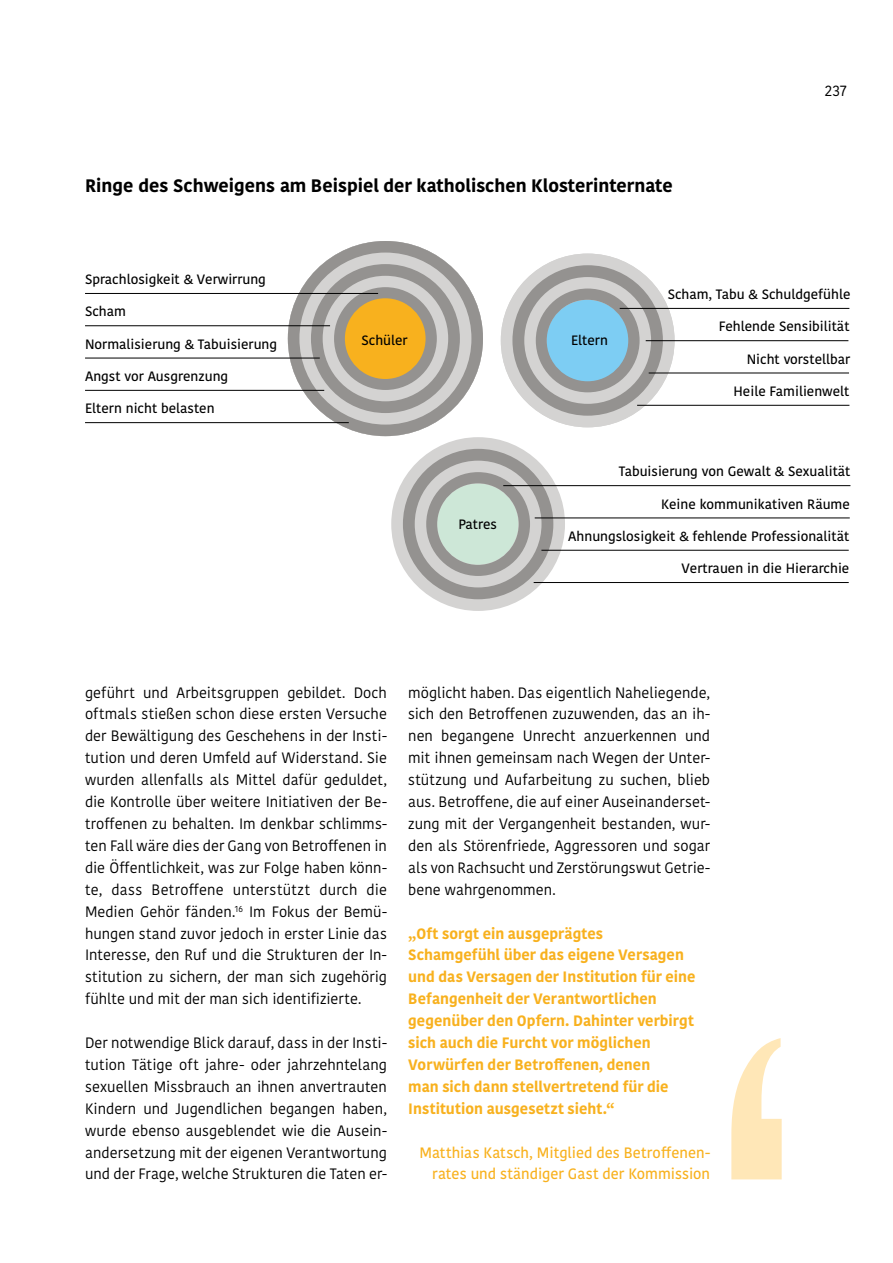
<style>
.page{position:relative;width:893px;height:1263px;background:#fff}
.page>*{position:absolute;margin:0;border:0;box-sizing:border-box;transform-origin:0 0}
.t1{font:700 18px "Kohinoor";color:#000}
.t2{font:15px/21.9px "Kohinoor";color:#000;text-align:justify}
.t3{font:700 15px/21.9px "Kohinoor";letter-spacing:.005em;color:#f8b11e}
.t4{font:600 15px/21.9px "Kohinoor";letter-spacing:.005em;color:#f8b11e;text-align:right}
.t5{font:500 13.5px "Kohinoor Bangla";color:#000}
.s1{font-family:"Kohinoor Bangla"}
</style>
<div class="page">
<div style="left:391px;top:437px;width:174px;height:174px;background:#d4d3d2;border-radius:50%"></div>
<svg style="left:288px;top:241px;width:195px;height:195px"></svg>
<svg style="left:501px;top:254px;width:174px;height:173px"></svg>
<svg style="left:403px;top:449px;width:150px;height:150px"></svg>
<hr style="left:637px;top:405px;width:212px;height:1px;background:#000">
<hr style="left:649px;top:373px;width:200px;height:1px;background:#000">
<hr style="left:646px;top:340px;width:202px;height:1px;background:#000">
<hr style="left:534px;top:582px;width:315px;height:1px;background:#000">
<hr style="left:541px;top:550px;width:308px;height:1px;background:#000">
<hr style="left:503px;top:485px;width:347px;height:1px;background:#000">
<hr style="left:535px;top:518px;width:315px;height:1px;background:#000">
<hr style="left:85px;top:422px;width:264px;height:1px;background:#000">
<hr style="left:85px;top:390px;width:239px;height:1px;background:#000">
<hr style="left:85px;top:293px;width:293px;height:1px;background:#000">
<hr style="left:85px;top:325px;width:245px;height:1px;background:#000">
<hr style="left:85px;top:358px;width:235px;height:1px;background:#000">
<hr style="left:620px;top:308px;width:229px;height:1px;background:#000">
<svg style="left:731px;top:1038px;width:51px;height:141px"></svg>
<p class="t1" style="left:85px;top:174px;width:589px"><span class="s1">Ringe des Schweigens</span> am Beispiel der katholischen Klosterinternate</p>
<p class="t2" style="left:825px;top:80px;width:23px">237</p>
<p class="t5" style="left:85px;top:269px;width:182px">Sprachlosigkeit &amp; Verwirrung</p>
<p class="t5" style="left:85px;top:301px;width:42px">Scham</p>
<p class="t5" style="left:85px;top:333px;width:194px">Normalisierung &amp; Tabuisierung</p>
<p class="t5" style="left:85px;top:365px;width:145px">Angst vor Ausgrenzung</p>
<p class="t5" style="left:85px;top:398px;width:131px">Eltern nicht belasten</p>
<p class="t5" style="left:668px;top:283px;width:184px">Scham, Tabu &amp; Schuldgefühle</p>
<p class="t5" style="left:361px;top:329px;width:48px">Schüler</p>
<p class="t5" style="left:571px;top:329px;width:38px">Eltern</p>
<p class="t5" style="left:719px;top:316px;width:132px">Fehlende Sensibilität</p>
<p class="t5" style="left:747px;top:348px;width:105px">Nicht vorstellbar</p>
<p class="t5" style="left:733px;top:380px;width:117px">Heile Familienwelt</p>
<p class="t5" style="left:619px;top:461px;width:233px">Tabuisierung von Gewalt &amp; Sexualität</p>
<p class="t5" style="left:661px;top:493px;width:190px">Keine kommunikativen Räume</p>
<p class="t5" style="left:458px;top:514px;width:40px">Patres</p>
<p class="t5" style="left:568px;top:525px;width:283px">Ahnungslosigkeit &amp; fehlende Professionalität</p>
<p class="t5" style="left:682px;top:558px;width:169px">Vertrauen in die Hierarchie</p>
<p class="t2" style="left:85px;top:682px;width:303px">geführt und Arbeitsgruppen gebildet. Doch oftmals stießen schon diese ersten Versuche der Bewältigung des Geschehens in der Insti&shy;tution und deren Umfeld auf Widerstand. Sie wurden allenfalls als Mittel dafür geduldet, die Kontrolle über weitere Initiativen der Be&shy;troffenen zu behalten. Im denkbar schlimms&shy;ten Fall wäre dies der Gang von Betroffenen in die Öffentlichkeit, was zur Folge haben könn&shy;te, dass Betroffene unterstützt durch die Medien Gehör fänden.<sup>16</sup> Im Fokus der Bemü&shy;hungen stand zuvor jedoch in erster Linie das Interesse, den Ruf und die Strukturen der In&shy;stitution zu sichern, der man sich zugehörig fühlte und mit der man sich identifizierte.</p>
<p class="t2" style="left:85px;top:1032px;width:303px">Der notwendige Blick darauf, dass in der Insti&shy;tution Tätige oft jahre- oder jahrzehntelang sexuellen Missbrauch an ihnen anvertrauten Kindern und Jugendlichen begangen haben, wurde ebenso ausgeblendet wie die Ausein&shy;andersetzung mit der eigenen Verantwortung und der Frage, welche Strukturen die Taten er-</p>
<p class="t2" style="left:408px;top:682px;width:303px">möglicht haben. Das eigentlich Naheliegende, sich den Betroffenen zuzuwenden, das an ih&shy;nen begangene Unrecht anzuerkennen und mit ihnen gemeinsam nach Wegen der Unter&shy;stützung und Aufarbeitung zu suchen, blieb aus. Betroffene, die auf einer Auseinanderset&shy;zung mit der Vergangenheit bestanden, wur&shy;den als Störenfriede, Aggressoren und sogar als von Rachsucht und Zerstörungswut Getrie&shy;bene wahrgenommen.</p>
<p class="t3" style="left:408px;top:922px;width:289px">„Oft sorgt ein ausgeprägtes Schamgefühl über das eigene Versagen und das Versagen der Institution für eine Befangenheit der Verantwortlichen gegenüber den Opfern. Dahinter verbirgt sich auch die Furcht vor möglichen Vorwürfen der Betroffenen, denen<br>man sich dann stellvertretend für die Institution ausgesetzt sieht.“</p>
<p class="t4" style="left:419px;top:1142px;width:292px">Matthias Katsch, Mitglied des Betroffenen&shy;rates und ständiger Gast der Kommission</p>
</div>
